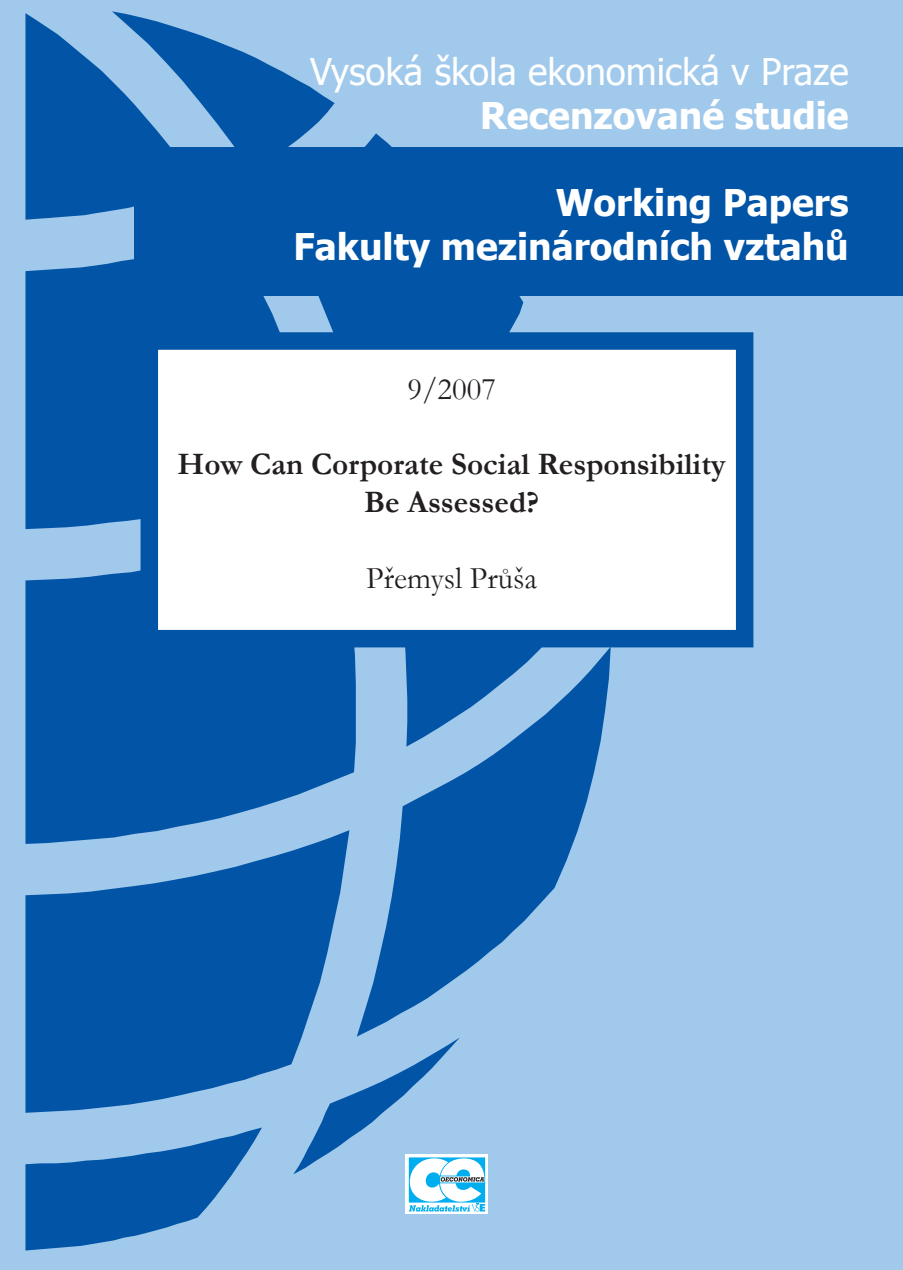
<style>
.page{position:relative;width:903px;height:1270px;background:#a0c9eb}
.page>*{position:absolute;margin:0;border:0;box-sizing:border-box;transform-origin:0 0}
.t1{font:36.75px/44.1px "Tahoma";color:#fff;text-align:right}
.t2{font:700 36.75px/44.1px "Tahoma";color:#fff;text-align:right}
.t3{font:700 31.5px/37.8px "Garamond";color:#231f20;text-align:center}
.t4{font:31.5px "Garamond";color:#231f20}
.s1{font-weight:700}
</style>
<div class="page">
<svg style="left:357px;top:647px;width:254px;height:390px"></svg>
<svg style="left:385px;top:647px;width:223px;height:100px;fill:#0154a6"></svg>
<svg style="left:25px;top:529px;width:331px;height:304px;background:#1764af"></svg>
<div style="left:25px;top:259px;width:251px;height:270px;background:#0154a6"></div>
<svg style="left:25px;top:11px;width:310px;height:209px"></svg>
<svg style="left:25px;top:1127px;width:237px;height:123px"></svg>
<svg style="left:25px;top:830px;width:324px;height:283px;fill:#0154a6"></svg>
<svg style="left:276px;top:133px;width:247px;height:199px;fill:#0154a6"></svg>
<div style="left:149px;top:341px;width:596px;height:298px;background:#fff"></div>
<div style="left:141px;top:332px;width:612px;height:315px;border:18px solid #0154a6"></div>
<div style="left:134px;top:148px;width:769px;height:148px;background:#0154a6"></div>
<div style="left:406px;top:1154px;width:82px;height:60px;background:linear-gradient(to right,#fff,#fff)"></div>
<svg style="left:293px;top:1038px;width:192px;height:174px"></svg>
<p class="t1" style="left:310px;top:48px;width:540px">Vysoká škola ekonomická v Praze<br><span class="s1">Recenzované studie</span></p>
<p class="t2" style="left:294px;top:178px;width:557px">Working Papers<br>Fakulty mezinárodních vztahů</p>
<p class="t4" style="left:407px;top:368px;width:90px">9/2007</p>
<p class="t3" style="left:178px;top:446px;width:549px">How Can Corporate Social Responsibility<br>Be Assessed?</p>
<p class="t4" style="left:366px;top:557px;width:172px">Přemysl Průša</p>
</div>
